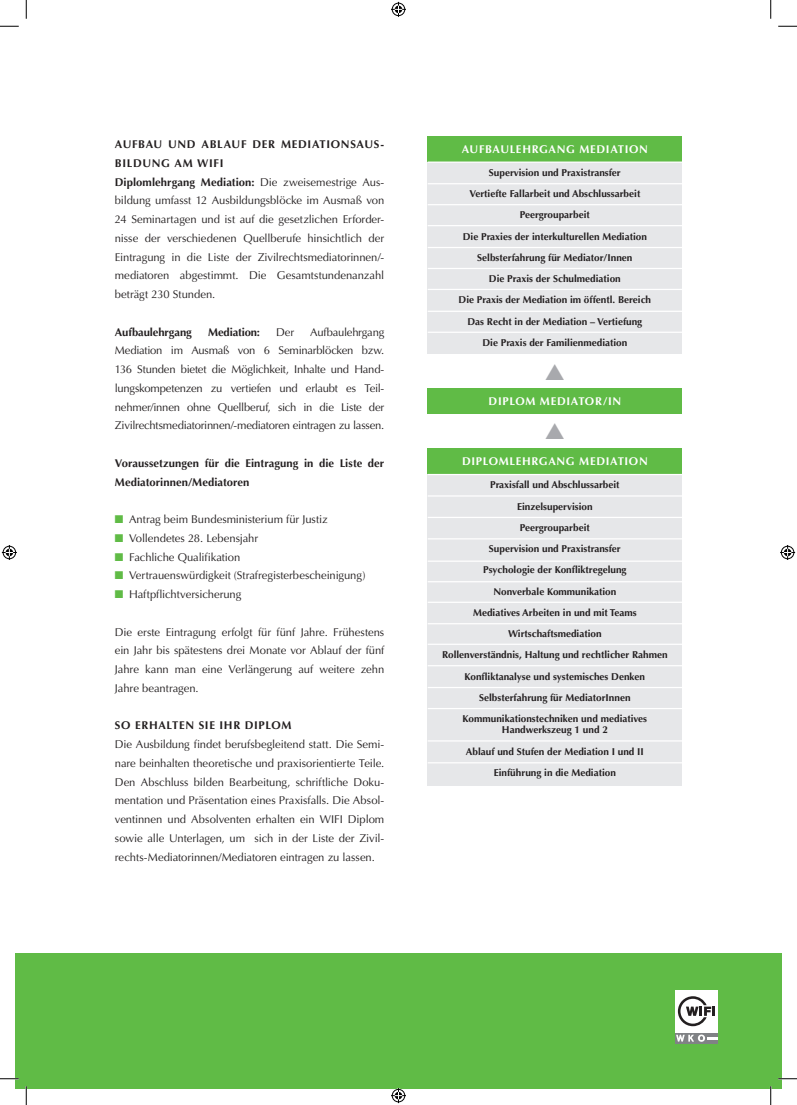
<style>
.page{position:relative;width:797px;height:1105px;background:#fff}
.page>*{position:absolute;margin:0;border:0;box-sizing:border-box;transform-origin:0 0}
.Copy{font:11.25px/18.8px "Optima LT Std";letter-spacing:-.01em;color:#231f20;text-align:justify}
.Copy-2{font:700 11.25px/18.8px "Optima LT Std";color:#231f20}
.HL2{font:700 11.25px/18.8px "Optima LT Std";letter-spacing:.06em;color:#231f20}
.HL2-2{font:700 11.25px "Optima LT Std";letter-spacing:.055em;color:#fff}
.t1{font:700 10px/11.2px "Optima LT Std";color:#231f20;text-align:center}
.s1{font-weight:700}
.s2{color:#60bb46}
</style>
<div class="page">
<div style="left:26px;top:950px;width:755px;height:139px;background:#60bb46"></div>
<div style="left:16px;top:950px;width:10px;height:139px;background:#60bb46"></div>
<div style="left:675px;top:990px;width:42px;height:42px;background:#fff"></div>
<div style="left:675px;top:1033px;width:10px;height:10px;background:#808285"></div>
<svg style="left:678px;top:996px;width:37px;height:30px"></svg>
<svg style="left:676px;top:1033px;width:41px;height:10px"></svg>
<div style="left:16px;top:947px;width:10px;height:5px;background:#fff"></div>
<div style="left:26px;top:947px;width:755px;height:5px;background:#fff"></div>
<div style="left:427px;top:162px;width:255px;height:192px;background:#e6e7e9"></div>
<div style="left:427px;top:474px;width:255px;height:311px;background:#e6e7e9"></div>
<div style="left:427px;top:136px;width:255px;height:26px;background:#60bb46"></div>
<div style="left:427px;top:448px;width:255px;height:26px;background:#60bb46"></div>
<div style="left:427px;top:388px;width:255px;height:26px;background:#60bb46"></div>
<hr style="left:427px;top:183px;width:354px;height:1px;background:#fff">
<hr style="left:427px;top:495px;width:354px;height:2px;background:#fff">
<hr style="left:427px;top:162px;width:354px;height:1px;background:#fff">
<hr style="left:427px;top:474px;width:354px;height:1px;background:#fff">
<hr style="left:427px;top:204px;width:354px;height:1px;background:#fff">
<hr style="left:427px;top:517px;width:354px;height:1px;background:#fff">
<hr style="left:427px;top:225px;width:354px;height:1px;background:#fff">
<hr style="left:427px;top:538px;width:354px;height:1px;background:#fff">
<hr style="left:427px;top:247px;width:354px;height:1px;background:#fff">
<hr style="left:427px;top:560px;width:354px;height:2px;background:#fff">
<hr style="left:427px;top:268px;width:354px;height:1px;background:#fff">
<hr style="left:427px;top:581px;width:354px;height:1px;background:#fff">
<hr style="left:427px;top:289px;width:354px;height:1px;background:#fff">
<hr style="left:427px;top:602px;width:354px;height:1px;background:#fff">
<hr style="left:427px;top:311px;width:354px;height:1px;background:#fff">
<hr style="left:427px;top:623px;width:354px;height:1px;background:#fff">
<hr style="left:427px;top:332px;width:354px;height:1px;background:#fff">
<hr style="left:427px;top:644px;width:354px;height:1px;background:#fff">
<hr style="left:427px;top:665px;width:354px;height:1px;background:#fff">
<hr style="left:427px;top:687px;width:354px;height:1px;background:#fff">
<hr style="left:427px;top:708px;width:354px;height:1px;background:#fff">
<hr style="left:427px;top:740px;width:354px;height:1px;background:#fff">
<hr style="left:427px;top:762px;width:354px;height:1px;background:#fff">
<svg style="left:0;top:25px;width:19px;height:2px"></svg>
<svg style="left:778px;top:25px;width:19px;height:2px"></svg>
<svg style="left:0;top:1078px;width:19px;height:1px"></svg>
<svg style="left:778px;top:1078px;width:19px;height:1px"></svg>
<svg style="left:25px;top:0;width:2px;height:19px"></svg>
<svg style="left:25px;top:1086px;width:2px;height:19px"></svg>
<svg style="left:770px;top:0;width:1px;height:19px"></svg>
<svg style="left:770px;top:1086px;width:1px;height:19px"></svg>
<svg style="left:391px;top:2px;width:15px;height:15px"></svg>
<svg style="left:391px;top:1088px;width:15px;height:15px"></svg>
<svg style="left:2px;top:545px;width:15px;height:15px"></svg>
<svg style="left:780px;top:545px;width:15px;height:15px"></svg>
<p class="HL2" style="left:115px;top:135px;width:271px">AUFBAU UND ABLAUF DER MEDIATIONSAUS-<br>BILDUNG AM WIFI</p>
<p class="Copy" style="left:115px;top:172px;width:271px"><span class="s1">Diplomlehrgang Mediation:</span> Die zweisemestrige Aus&shy;bildung umfasst 12 Ausbildungsblöcke im Ausmaß von 24 Seminartagen und ist auf die gesetzlichen Erforder&shy;nisse der verschiedenen Quellberufe hinsichtlich der Eintragung in die Liste der Zivilrechtsmediatorinnen/- mediatoren abgestimmt. Die Gesamtstundenanzahl beträgt 230 Stunden.</p>
<p class="Copy-2" style="left:115px;top:322px;width:78px">Aufbaulehrgang</p>
<p class="Copy-2" style="left:208px;top:322px;width:54px">Mediation:</p>
<p class="Copy" style="left:276px;top:322px;width:19px">Der</p>
<p class="Copy" style="left:115px;top:322px;width:271px;text-indent:195px">Aufbaulehrgang Mediation im Ausmaß von 6 Seminarblöcken bzw.<br>136 Stunden bietet die Möglichkeit, Inhalte und Hand&shy;lungskompetenzen zu vertiefen und erlaubt es Teil&shy;nehmer/innen ohne Quellberuf, sich in die Liste der Zivilrechtsmediatorinnen/-mediatoren eintragen zu lassen.</p>
<p class="Copy-2" style="left:115px;top:454px;width:271px">Voraussetzungen für die Eintragung in die Liste der<br>Mediatorinnen/Mediatoren</p>
<p class="Copy" style="left:115px;top:510px;width:214px"><span class="s2">■</span> Antrag beim Bundesministerium für Justiz</p>
<p class="Copy" style="left:115px;top:529px;width:145px"><span class="s2">■</span> Vollendetes 28. Lebensjahr</p>
<p class="Copy" style="left:115px;top:547px;width:127px"><span class="s2">■</span> Fachliche Qualifikation</p>
<p class="Copy" style="left:115px;top:566px;width:252px"><span class="s2">■</span> Vertrauenswürdigkeit (Strafregisterbescheinigung)</p>
<p class="Copy" style="left:115px;top:585px;width:128px"><span class="s2">■</span> Haftpflichtversicherung</p>
<p class="Copy" style="left:115px;top:622px;width:271px">Die erste Eintragung erfolgt für fünf Jahre. Frühestens ein Jahr bis spätestens drei Monate vor Ablauf der fünf Jahre kann man eine Verlängerung auf weitere zehn Jahre beantragen.</p>
<p class="HL2" style="left:115px;top:716px;width:178px">SO ERHALTEN SIE IHR DIPLOM</p>
<p class="Copy" style="left:115px;top:735px;width:271px">Die Ausbildung findet berufsbegleitend statt. Die Semi&shy;nare beinhalten theoretische und praxisorientierte Teile.<br>Den Abschluss bilden Bearbeitung, schriftliche Doku&shy;mentation und Präsentation eines Praxisfalls. Die Absol&shy;ventinnen und Absolventen erhalten ein WIFI Diplom sowie alle Unterlagen, um sich in der Liste der Zivil&shy;rechts-Mediatorinnen/Mediatoren eintragen zu lassen.</p>
<p class="HL2-2" style="left:462px;top:142px;width:188px">AUFBAULEHRGANG MEDIATION</p>
<p class="t1" style="left:489px;top:167px;width:133px">Supervision und Praxistransfer</p>
<p class="t1" style="left:469px;top:188px;width:172px">Vertiefte Fallarbeit und Abschlussarbeit</p>
<p class="t1" style="left:520px;top:210px;width:71px">Peergrouparbeit</p>
<p class="t1" style="left:463px;top:231px;width:186px">Die Praxies der interkulturellen Mediation</p>
<p class="t1" style="left:477px;top:252px;width:157px">Selbsterfahrung für Mediator/Innen</p>
<p class="t1" style="left:489px;top:273px;width:133px">Die Praxis der Schulmediation</p>
<p class="t1" style="left:458px;top:295px;width:194px">Die Praxis der Mediation im öffentl. Bereich</p>
<p class="t1" style="left:467px;top:316px;width:176px">Das Recht in der Mediation – Vertiefung</p>
<p class="t1" style="left:482px;top:337px;width:146px">Die Praxis der Familienmediation</p>
<p class="HL2-2" style="left:488px;top:395px;width:134px">DIPLOM MEDIATOR/IN</p>
<p class="HL2-2" style="left:462px;top:455px;width:187px">DIPLOMLEHRGANG MEDIATION</p>
<p class="t1" style="left:490px;top:479px;width:131px">Praxisfall und Abschlussarbeit</p>
<p class="t1" style="left:517px;top:501px;width:77px">Einzelsupervision</p>
<p class="t1" style="left:520px;top:522px;width:71px">Peergrouparbeit</p>
<p class="t1" style="left:489px;top:543px;width:133px">Supervision und Praxistransfer</p>
<p class="t1" style="left:483px;top:564px;width:145px">Psychologie der Konfliktregelung</p>
<p class="t1" style="left:493px;top:586px;width:125px">Nonverbale Kommunikation</p>
<p class="t1" style="left:473px;top:607px;width:165px">Mediatives Arbeiten in und mit Teams</p>
<p class="t1" style="left:508px;top:628px;width:95px">Wirtschaftsmediation</p>
<p class="t1" style="left:442px;top:649px;width:227px">Rollenverständnis, Haltung und rechtlicher Rahmen</p>
<p class="t1" style="left:464px;top:671px;width:182px">Konfliktanalyse und systemisches Denken</p>
<p class="t1" style="left:479px;top:692px;width:153px">Selbsterfahrung für MediatorInnen</p>
<p class="t1" style="left:462px;top:713px;width:186px">Kommunikationstechniken und mediatives<br>Handwerkszeug 1 und 2</p>
<p class="t1" style="left:466px;top:746px;width:180px">Ablauf und Stufen der Mediation I und II</p>
<p class="t1" style="left:494px;top:767px;width:124px">Einführung in die Mediation</p>
</div>
